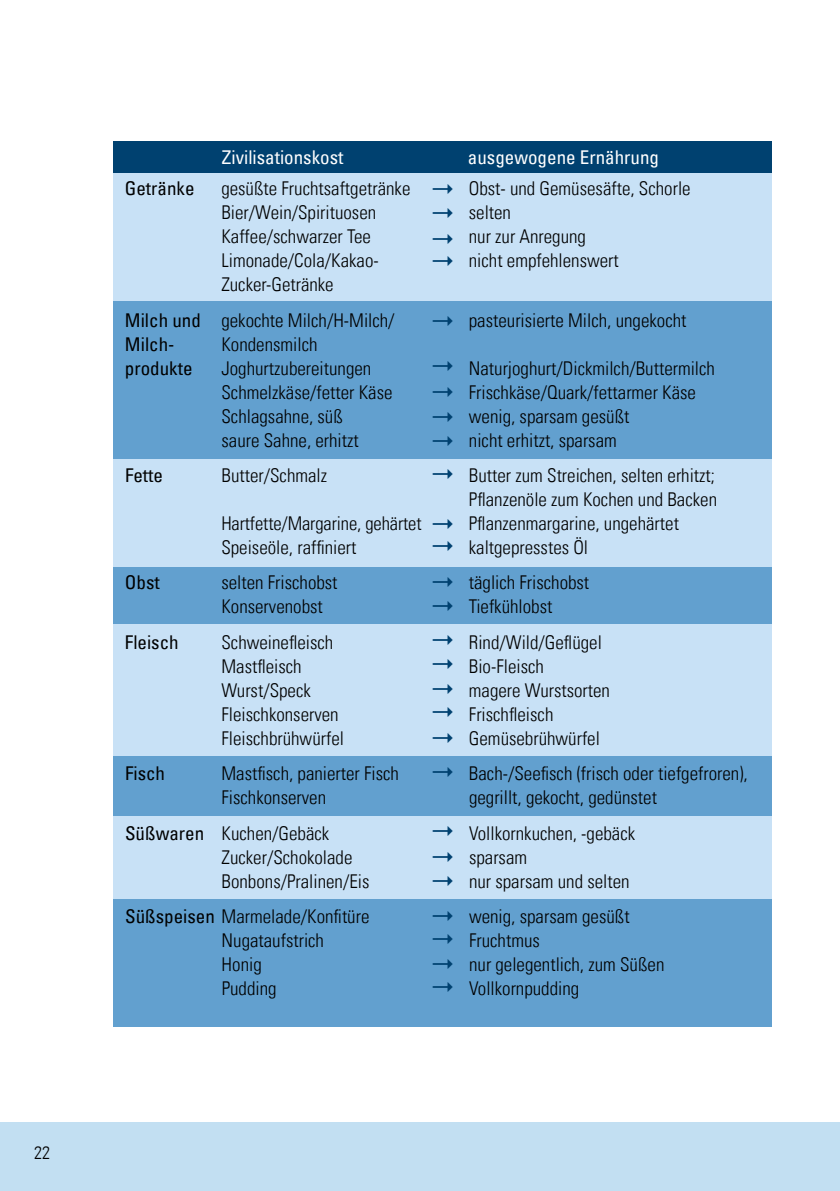
<style>
.page{position:relative;width:840px;height:1191px;background:#fff}
.page>*{position:absolute;margin:0;border:0;box-sizing:border-box;transform-origin:0 0}
.t1{font:19px/35.4px "Univers Com 47 Light Cond";color:#000}
.t2{font:condensed 19px "Univers Com 57";color:#000}
.t3{font:condensed 19px "Univers Com 57";color:#fff}
.t4{font:18px "Univers Com 47 Light Cond";color:#000}
.s1{font-family:"Univers Com 57";font-stretch:condensed}
</style>
<div class="page">
<div style="left:113px;top:170px;width:658px;height:856px;background:#62a0cf"></div>
<div style="left:113px;top:170px;width:658px;height:130px;background:#c8e1f6"></div>
<div style="left:113px;top:459px;width:658px;height:108px;background:#c8e1f6"></div>
<div style="left:113px;top:624px;width:658px;height:131px;background:#c8e1f6"></div>
<div style="left:113px;top:816px;width:658px;height:83px;background:#c8e1f6"></div>
<div style="left:113px;top:142px;width:658px;height:31px;background:#004170"></div>
<div style="left:0;top:1123px;width:839px;height:68px;background:#c2dff2"></div>
<hr style="left:839px;top:1123px;width:1px;height:68px;background:#56a8dd">
<p class="t4" style="left:34px;top:1141px;width:17px">22</p>
<p class="t3" style="left:222px;top:145px;width:123px">Zivilisationskost</p>
<p class="t3" style="left:467px;top:145px;width:193px">ausgewogene Ernährung</p>
<p class="t2" style="left:125px;top:176px;width:71px">Getränke</p>
<p class="t1" style="left:221px;top:171px;width:190px">gesüßte Fruchtsaftgetränke</p>
<p class="t1" style="left:468px;top:171px;width:223px">Obst- und Gemüsesäfte, Schorle</p>
<p class="t1" style="left:221px;top:195px;width:156px">Bier/Wein/Spirituosen</p>
<p class="t1" style="left:468px;top:195px;width:44px">selten</p>
<p class="t1" style="left:221px;top:219px;width:151px">Kaffee/schwarzer Tee</p>
<p class="t1" style="left:468px;top:219px;width:119px">nur zur Anregung</p>
<p class="t1" style="left:221px;top:243px;width:159px">Limonade/Cola/Kakao-</p>
<p class="t1" style="left:468px;top:243px;width:151px">nicht empfehlenswert</p>
<p class="t1" style="left:125px;top:267px;width:271px;text-indent:96px">Zucker-Getränke<br><span class="s1">Milch und</span> gekochte Milch/H-Milch/</p>
<p class="t1" style="left:468px;top:302px;width:219px">pasteurisierte Milch, ungekocht</p>
<p class="t2" style="left:125px;top:332px;width:51px">Milch-</p>
<p class="t1" style="left:221px;top:326px;width:98px">Kondensmilch</p>
<p class="t2" style="left:125px;top:356px;width:69px">produkte</p>
<p class="t1" style="left:221px;top:350px;width:151px">Joghurtzubereitungen</p>
<p class="t1" style="left:468px;top:350px;width:247px">Naturjoghurt/Dickmilch/Buttermilch</p>
<p class="t1" style="left:221px;top:374px;width:172px">Schmelzkäse/fetter Käse</p>
<p class="t1" style="left:468px;top:374px;width:228px">Frischkäse/Quark/fettarmer Käse</p>
<p class="t1" style="left:221px;top:398px;width:123px">Schlagsahne, süß</p>
<p class="t1" style="left:468px;top:398px;width:162px">wenig, sparsam gesüßt</p>
<p class="t1" style="left:221px;top:422px;width:139px">saure Sahne, erhitzt</p>
<p class="t1" style="left:468px;top:422px;width:149px">nicht erhitzt, sparsam</p>
<p class="t2" style="left:125px;top:463px;width:40px">Fette</p>
<p class="t1" style="left:221px;top:457px;width:107px">Butter/Schmalz</p>
<p class="t1" style="left:468px;top:463px;width:249px;line-height:24px">Butter zum Streichen, selten erhitzt;<br>Pflanzenöle zum Kochen und Backen</p>
<p class="t1" style="left:221px;top:505px;width:202px">Hartfette/Margarine, gehärtet</p>
<p class="t1" style="left:468px;top:505px;width:211px">Pflanzenmargarine, ungehärtet</p>
<p class="t1" style="left:221px;top:529px;width:137px">Speiseöle, raffiniert</p>
<p class="t1" style="left:468px;top:529px;width:121px">kaltgepresstes Öl</p>
<p class="t2" style="left:125px;top:570px;width:36px">Obst</p>
<p class="t1" style="left:221px;top:565px;width:118px">selten Frischobst</p>
<p class="t1" style="left:468px;top:565px;width:122px">täglich Frischobst</p>
<p class="t1" style="left:221px;top:589px;width:103px">Konservenobst</p>
<p class="t1" style="left:468px;top:589px;width:85px">Tiefkühlobst</p>
<p class="t2" style="left:125px;top:630px;width:55px">Fleisch</p>
<p class="t1" style="left:221px;top:624px;width:113px">Schweinefleisch</p>
<p class="t1" style="left:468px;top:624px;width:134px">Rind/Wild/Geflügel</p>
<p class="t1" style="left:221px;top:648px;width:82px">Mastfleisch</p>
<p class="t1" style="left:468px;top:648px;width:76px">Bio-Fleisch</p>
<p class="t1" style="left:221px;top:672px;width:91px">Wurst/Speck</p>
<p class="t1" style="left:468px;top:672px;width:143px">magere Wurstsorten</p>
<p class="t1" style="left:221px;top:696px;width:119px">Fleischkonserven</p>
<p class="t1" style="left:468px;top:696px;width:86px">Frischfleisch</p>
<p class="t1" style="left:221px;top:720px;width:124px">Fleischbrühwürfel</p>
<p class="t1" style="left:468px;top:720px;width:132px">Gemüsebrühwürfel</p>
<p class="t2" style="left:125px;top:761px;width:42px">Fisch</p>
<p class="t1" style="left:221px;top:755px;width:179px">Mastfisch, panierter Fisch</p>
<p class="t1" style="left:468px;top:755px;width:280px">Bach-/Seefisch (frisch oder tiefgefroren),</p>
<p class="t1" style="left:221px;top:779px;width:106px">Fischkonserven</p>
<p class="t1" style="left:468px;top:779px;width:189px">gegrillt, gekocht, gedünstet</p>
<p class="t1" style="left:125px;top:815px;width:206px"><span class="s1">Süßwaren</span> Kuchen/Gebäck</p>
<p class="t1" style="left:469px;top:815px;width:167px">Vollkornkuchen, -gebäck</p>
<p class="t1" style="left:221px;top:839px;width:132px">Zucker/Schokolade</p>
<p class="t1" style="left:469px;top:839px;width:60px">sparsam</p>
<p class="t1" style="left:221px;top:863px;width:149px">Bonbons/Pralinen/Eis</p>
<p class="t1" style="left:469px;top:863px;width:162px">nur sparsam und selten</p>
<p class="t1" style="left:125px;top:898px;width:246px"><span class="s1">Süßspeisen</span> Marmelade/Konfitüre</p>
<p class="t1" style="left:469px;top:898px;width:162px">wenig, sparsam gesüßt</p>
<p class="t1" style="left:221px;top:922px;width:104px">Nugataufstrich</p>
<p class="t1" style="left:469px;top:922px;width:72px">Fruchtmus</p>
<p class="t1" style="left:221px;top:946px;width:42px">Honig</p>
<p class="t1" style="left:469px;top:946px;width:197px">nur gelegentlich, zum Süßen</p>
<p class="t1" style="left:221px;top:970px;width:56px">Pudding</p>
<p class="t1" style="left:469px;top:970px;width:112px">Vollkornpudding</p>
</div>
